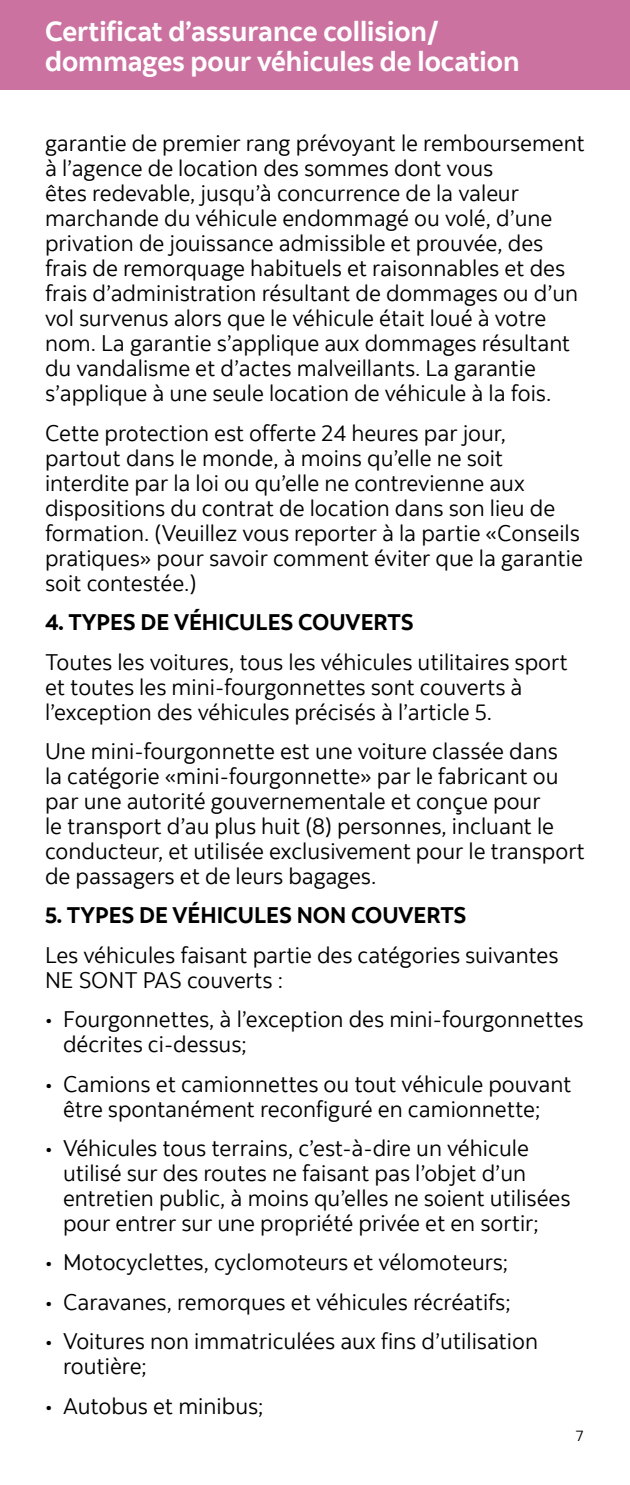
<style>
.page{position:relative;width:630px;height:1485px;background:#fff}
.page>*{position:absolute;margin:0;border:0;box-sizing:border-box;transform-origin:0 0}
.t1{font:700 27.5px/30px "Scotia";color:#fff}
.t2{font:22.5px/25px "Scotia";color:#000}
.t3{font:700 22.5px "Scotia";color:#000}
.t4{font:15px "Scotia";color:#000}
</style>
<div class="page">
<div style="left:0;top:0;width:630px;height:90px;background:#cb72a0"></div>
<p class="t1" style="left:45px;top:16px;width:476px">Certificat d’assurance collision/ dommages pour véhicules de location</p>
<p class="t2" style="left:45px;top:131px;width:541px">garantie de premier rang prévoyant le remboursement à l’agence de location des sommes dont vous<br>êtes redevable, jusqu’à concurrence de la valeur marchande du véhicule endommagé ou volé, d’une privation de jouissance admissible et prouvée, des frais de remorquage habituels et raisonnables et des frais d’administration résultant de dommages ou d’un vol survenus alors que le véhicule était loué à votre nom. La garantie s’applique aux dommages résultant du vandalisme et d’actes malveillants. La garantie s’applique à une seule location de véhicule à la fois.</p>
<p class="t2" style="left:45px;top:420px;width:539px">Cette protection est offerte 24 heures par jour, partout dans le monde, à moins qu’elle ne soit interdite par la loi ou qu’elle ne contrevienne aux dispositions du contrat de location dans son lieu de formation. (Veuillez vous reporter à la partie «Conseils pratiques» pour savoir comment éviter que la garantie soit contestée.)</p>
<p class="t3" style="left:45px;top:608px;width:370px">4. TYPES DE VÉHICULES COUVERTS</p>
<p class="t2" style="left:45px;top:649px;width:524px">Toutes les voitures, tous les véhicules utilitaires sport et toutes les mini-fourgonnettes sont couverts à l’exception des véhicules précisés à l’article 5.</p>
<p class="t2" style="left:45px;top:738px;width:542px">Une mini-fourgonnette est une voiture classée dans<br>la catégorie «mini-fourgonnette» par le fabricant ou par une autorité gouvernementale et conçue pour<br>le transport d’au plus huit (8) personnes, incluant le conducteur, et utilisée exclusivement pour le transport de passagers et de leurs bagages.</p>
<p class="t3" style="left:45px;top:901px;width:423px">5. TYPES DE VÉHICULES NON COUVERTS</p>
<p class="t2" style="left:45px;top:942px;width:515px">Les véhicules faisant partie des catégories suivantes<br>NE SONT PAS couverts :</p>
<p class="t2" style="left:63px;top:1007px;width:522px;text-indent:-18px">• Fourgonnettes, à l’exception des mini-fourgonnettes décrites ci-dessus;</p>
<p class="t2" style="left:45px;top:1071px;width:528px;text-align:center">• Camions et camionnettes ou tout véhicule pouvant être spontanément reconfiguré en camionnette;</p>
<p class="t2" style="left:63px;top:1135px;width:509px;text-indent:-18px">• Véhicules tous terrains, c’est-à-dire un véhicule utilisé sur des routes ne faisant pas l’objet d’un entretien public, à moins qu’elles ne soient utilisées pour entrer sur une propriété privée et en sortir;</p>
<p class="t2" style="left:45px;top:1250px;width:465px">• Motocyclettes, cyclomoteurs et vélomoteurs;</p>
<p class="t2" style="left:45px;top:1289px;width:467px">• Caravanes, remorques et véhicules récréatifs;</p>
<p class="t2" style="left:63px;top:1329px;width:477px;text-indent:-18px">• Voitures non immatriculées aux fins d’utilisation routière;</p>
<p class="t2" style="left:45px;top:1393px;width:220px">• Autobus et minibus;</p>
<p class="t4" style="left:576px;top:1426px;width:10px">7</p>
</div>
